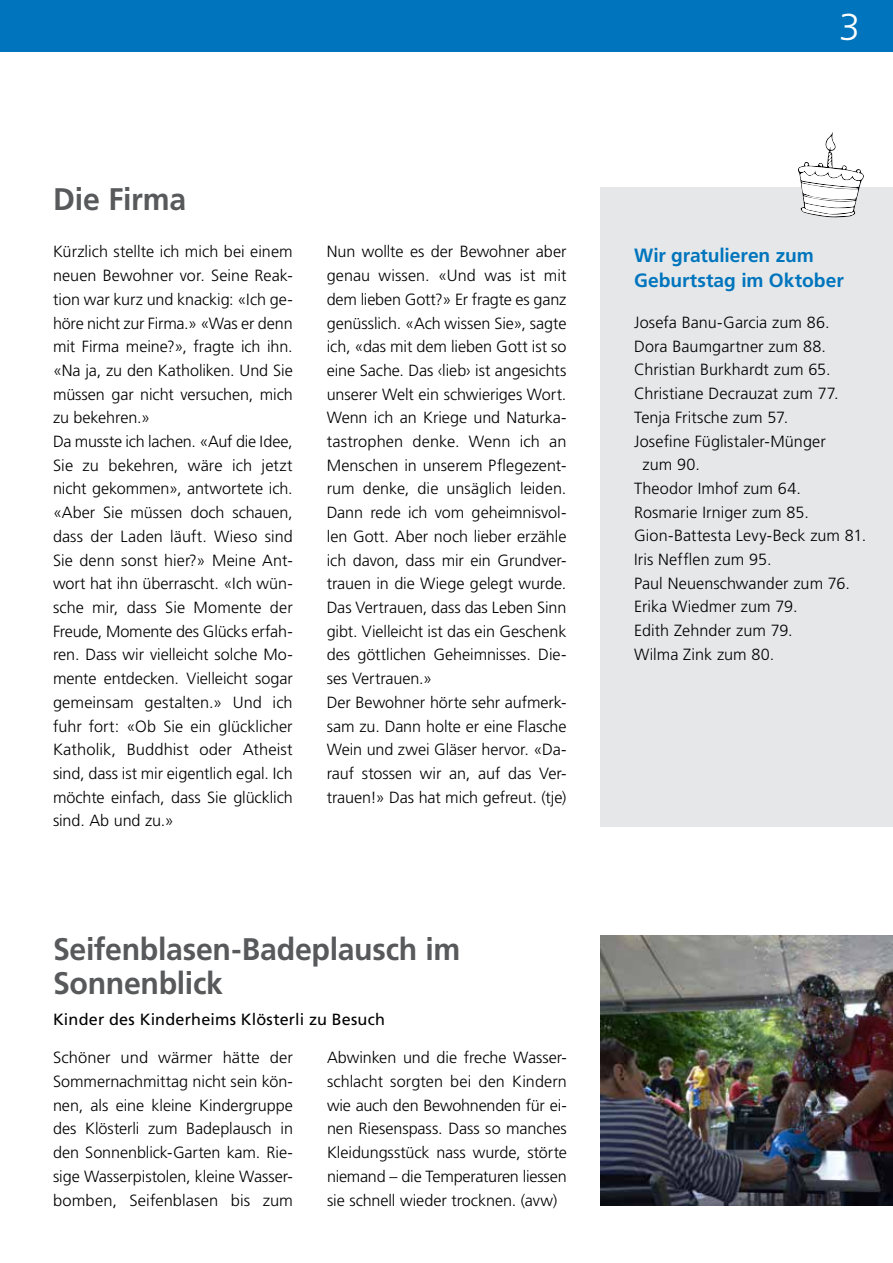
<style>
.page{position:relative;width:893px;height:1263px;background:#fff}
.page>*{position:absolute;margin:0;border:0;box-sizing:border-box;transform-origin:0 0}
.t1{font:300 37.5px "Frutiger LT Std";color:#fff}
.t2{font:700 31.2px/34.2px "Frutiger LT Std";letter-spacing:-.01em;color:#58595b}
.t3{font:700 19.2px/25.5px "Frutiger LT Std";color:#0075bd}
.t4{font:300 16.2px/23.7px "Frutiger LT Std";color:#000}
.t5{font:16.2px "Frutiger LT Std";letter-spacing:.01em;color:#000}
</style>
<div class="page">
<div style="left:0;top:0;width:893px;height:52px;background:#0075bd"></div>
<div style="left:600px;top:187px;width:293px;height:639px;background:#e6e7e8"></div>
<svg style="left:798px;top:132px;width:66px;height:86px"></svg>
<img style="left:600px;top:935px;width:293px;height:270px">
<h2 class="t2" style="left:53px;top:182px;width:135px">Die Firma</h2>
<p class="t4" style="left:53px;top:240px;width:241px">Kürzlich stellte ich mich bei einem neuen Bewohner vor. Seine Reak&shy;tion war kurz und knackig: «Ich ge&shy;höre nicht zur Firma.» «Was er denn mit Firma meine?», fragte ich ihn. «Na ja, zu den Katholiken. Und Sie müssen gar nicht versuchen, mich zu bekehren.»<br>Da musste ich lachen. «Auf die Idee,<br>Sie zu bekehren, wäre ich jetzt nicht gekommen», antwortete ich. «Aber Sie müssen doch schauen, dass der Laden läuft. Wieso sind<br>Sie denn sonst hier?» Meine Ant&shy;wort hat ihn überrascht. «Ich wün&shy;sche mir, dass Sie Momente der<br>Freude, Momente des Glücks erfah&shy;ren. Dass wir vielleicht solche Mo&shy;mente entdecken. Vielleicht sogar gemeinsam gestalten.» Und ich fuhr fort: «Ob Sie ein glücklicher<br>Katholik, Buddhist oder Atheist sind, dass ist mir eigentlich egal. Ich möchte einfach, dass Sie glücklich sind. Ab und zu.»</p>
<p class="t4" style="left:327px;top:240px;width:241px">Nun wollte es der Bewohner aber genau wissen. «Und was ist mit dem lieben Gott?» Er fragte es ganz genüsslich. «Ach wissen Sie», sagte ich, «das mit dem lieben Gott ist so eine Sache. Das ‹lieb› ist angesichts unserer Welt ein schwieriges Wort.<br>Wenn ich an Kriege und Naturka&shy;tastrophen denke. Wenn ich an<br>Menschen in unserem Pflegezent&shy;rum denke, die unsäglich leiden.<br>Dann rede ich vom geheimnisvol&shy;len Gott. Aber noch lieber erzähle ich davon, dass mir ein Grundver&shy;trauen in die Wiege gelegt wurde.<br>Das Vertrauen, dass das Leben Sinn gibt. Vielleicht ist das ein Geschenk des göttlichen Geheimnisses. Die&shy;ses Vertrauen.»<br>Der Bewohner hörte sehr aufmerk&shy;sam zu. Dann holte er eine Flasche<br>Wein und zwei Gläser hervor. «Da&shy;rauf stossen wir an, auf das Ver&shy;trauen!» Das hat mich gefreut. (tje)</p>
<h2 class="t2" style="left:53px;top:932px;width:409px">Seifenblasen-Badeplausch im<br>Sonnenblick</h2>
<p class="t5" style="left:53px;top:1010px;width:333px">Kinder des Kinderheims Klösterli zu Besuch</p>
<p class="t4" style="left:53px;top:1046px;width:241px;text-align:justify">Schöner und wärmer hätte der Sommernachmittag nicht sein kön&shy;nen, als eine kleine Kindergruppe des Klösterli zum Badeplausch in den Sonnenblick-Garten kam. Rie&shy;sige Wasserpistolen, kleine Wasser&shy;bomben, Seifenblasen bis zum</p>
<p class="t4" style="left:327px;top:1046px;width:241px;text-align:justify">Abwinken und die freche Wasser&shy;schlacht sorgten bei den Kindern wie auch den Bewohnenden für ei&shy;nen Riesenspass. Dass so manches Kleidungsstück nass wurde, störte niemand – die Temperaturen liessen sie schnell wieder trocknen. (avw)</p>
<h1 class="t1" style="left:839px;top:5px;width:22px">3</h1>
<p class="t3" style="left:634px;top:242px;width:211px">Wir gratulieren zum<br>Geburtstag im Oktober</p>
<p class="t4" style="left:634px;top:311px;width:197px">Josefa Banu-Garcia zum 86.</p>
<p class="t4" style="left:634px;top:334px;width:194px">Dora Baumgartner zum 88.</p>
<p class="t4" style="left:634px;top:358px;width:198px">Christian Burkhardt zum 65.</p>
<p class="t4" style="left:634px;top:382px;width:206px">Christiane Decrauzat zum 77.</p>
<p class="t4" style="left:634px;top:406px;width:156px">Tenja Fritsche zum 57.</p>
<p class="t4" style="left:634px;top:429px;width:193px">Josefine Füglistaler-Münger</p>
<p class="t4" style="left:643px;top:453px;width:59px">zum 90.</p>
<p class="t4" style="left:634px;top:477px;width:168px">Theodor Imhof zum 64.</p>
<p class="t4" style="left:634px;top:500px;width:176px">Rosmarie Irniger zum 85.</p>
<p class="t4" style="left:634px;top:524px;width:234px">Gion-Battesta Levy-Beck zum 81.</p>
<p class="t4" style="left:634px;top:548px;width:139px">Iris Nefflen zum 95.</p>
<p class="t4" style="left:634px;top:571px;width:217px">Paul Neuenschwander zum 76.</p>
<p class="t4" style="left:634px;top:595px;width:165px">Erika Wiedmer zum 79.</p>
<p class="t4" style="left:634px;top:619px;width:160px">Edith Zehnder zum 79.</p>
<p class="t4" style="left:634px;top:643px;width:142px">Wilma Zink zum 80.</p>
</div>
